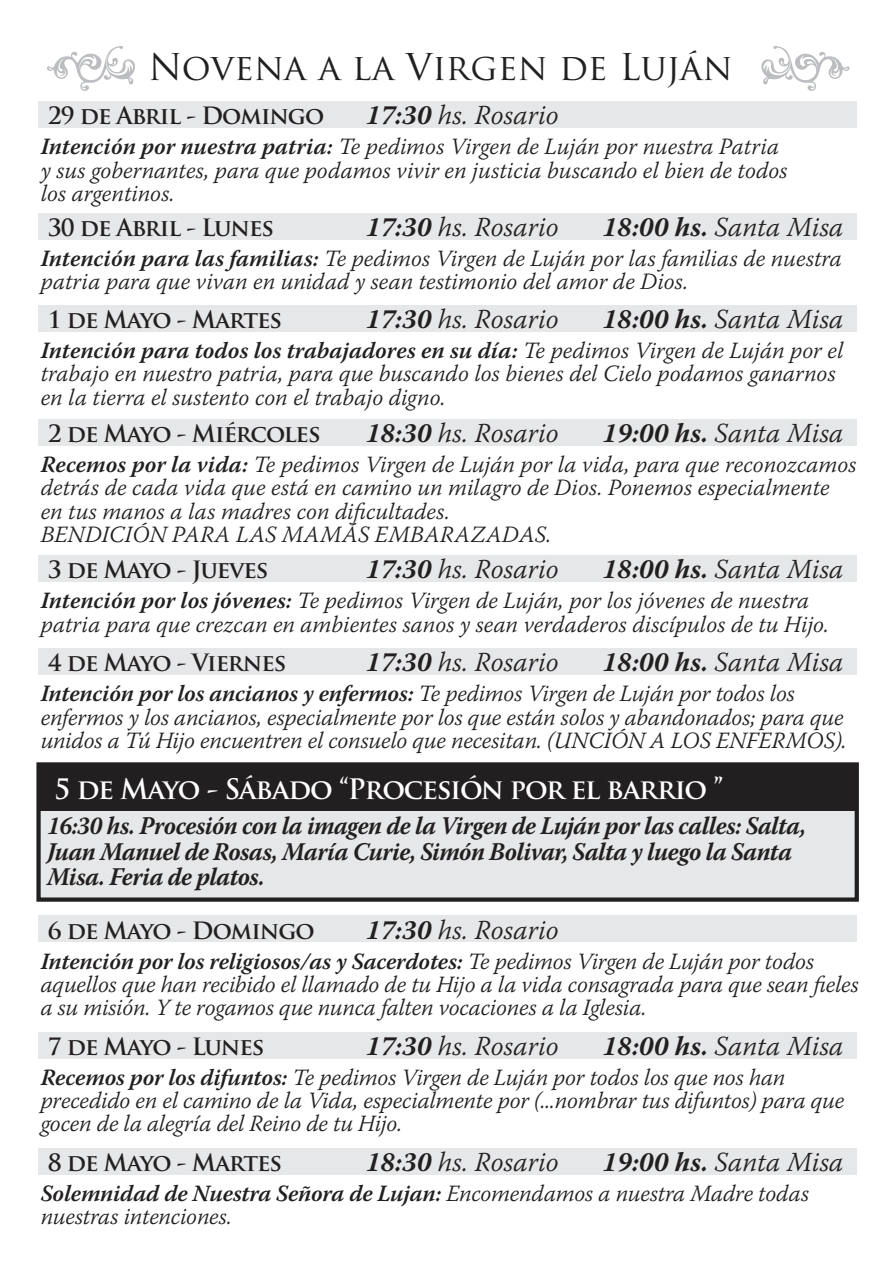
<style>
.page{position:relative;width:893px;height:1263px;background:#fff}
.page>*{position:absolute;margin:0;border:0;box-sizing:border-box;transform-origin:0 0}
.t1{font:36px "Trajan Pro";color:#221f20}
.t2{font:italic 300 27.45px "Warnock Pro";color:#221f20}
.t3{font:700 27.45px "Trajan Pro";letter-spacing:-.04em;color:#fff}
.t4{font:italic 700 25.35px/25.3px "Warnock Pro";letter-spacing:-.025em;color:#221f20;scale:.95 1}
.t5{font:italic 300 23.25px/23.2px "Warnock Pro";color:#221f20}
.t6{font:700 23.25px "Trajan Pro";letter-spacing:-.04em;color:#221f20}
.s1{font-weight:700}
.s2{font-weight:600}
</style>
<div class="page">
<svg style="left:47px;top:46px;width:88px;height:45px"></svg>
<svg style="left:761px;top:46px;width:89px;height:45px"></svg>
<div style="left:39px;top:101px;width:818px;height:27px;background:#e6e7e8"></div>
<div style="left:39px;top:213px;width:818px;height:27px;background:#e6e7e8"></div>
<div style="left:39px;top:305px;width:818px;height:27px;background:#e6e7e8"></div>
<div style="left:39px;top:419px;width:818px;height:27px;background:#e6e7e8"></div>
<div style="left:39px;top:555px;width:818px;height:27px;background:#e6e7e8"></div>
<div style="left:39px;top:648px;width:818px;height:27px;background:#e6e7e8"></div>
<div style="left:39px;top:1032px;width:818px;height:26px;background:#e6e7e8"></div>
<div style="left:39px;top:1148px;width:818px;height:26px;background:#e6e7e8"></div>
<div style="left:39px;top:916px;width:818px;height:26px;background:#e6e7e8"></div>
<div style="left:39px;top:764px;width:818px;height:135px;background:#e6e7e8"></div>
<div style="left:36px;top:762px;width:823px;height:140px;border:4px solid #221f20"></div>
<div style="left:39px;top:764px;width:818px;height:47px;background:#221f20"></div>
<h1 class="t1" style="left:148px;top:50px;width:585px">Novena a la Virgen de Luján</h1>
<p class="t6" style="left:48px;top:104px;width:278px">29 de Abril - Domingo</p>
<p class="t2" style="left:366px;top:101px;width:195px"><span class="s1">17:30</span> hs. Rosario</p>
<p class="t5" style="left:41px;top:136px;width:748px"><span class="s2">Intención por nuestra patria:</span> Te pedimos Virgen de Luján por nuestra Patria y sus gobernantes, para que podamos vivir en justicia buscando el bien de todos los argentinos.</p>
<p class="t6" style="left:48px;top:216px;width:228px">30 de Abril - Lunes</p>
<p class="t2" style="left:366px;top:213px;width:195px"><span class="s1">17:30</span> hs. Rosario</p>
<p class="t2" style="left:602px;top:213px;width:243px"><span class="s1">18:00 hs.</span> Santa Misa</p>
<p class="t5" style="left:41px;top:248px;width:803px"><span class="s2">Intención para las familias:</span> Te pedimos Virgen de Luján por las familias de nuestra patria para que vivan en unidad y sean testimonio del amor de Dios.</p>
<p class="t6" style="left:48px;top:308px;width:236px">1 de Mayo - Martes</p>
<p class="t2" style="left:366px;top:305px;width:195px"><span class="s1">17:30</span> hs. Rosario</p>
<p class="t2" style="left:602px;top:305px;width:243px"><span class="s1">18:00 hs.</span> Santa Misa</p>
<p class="t5" style="left:41px;top:340px;width:804px"><span class="s2">Intención para todos los trabajadores en su día:</span> Te pedimos Virgen de Luján por el trabajo en nuestro patria, para que buscando los bienes del Cielo podamos ganarnos en la tierra el sustento con el trabajo digno.</p>
<p class="t6" style="left:48px;top:422px;width:274px">2 de Mayo - Miércoles</p>
<p class="t2" style="left:366px;top:419px;width:195px"><span class="s1">18:30</span> hs. Rosario</p>
<p class="t2" style="left:602px;top:419px;width:243px"><span class="s1">19:00 hs.</span> Santa Misa</p>
<p class="t5" style="left:41px;top:454px;width:817px"><span class="s2">Recemos por la vida:</span> Te pedimos Virgen de Luján por la vida, para que reconozcamos detrás de cada vida que está en camino un milagro de Dios. Ponemos especialmente en tus manos a las madres con dificultades.<br>BENDICIÓN PARA LAS MAMÁS EMBARAZADAS.</p>
<p class="t6" style="left:48px;top:558px;width:222px">3 de Mayo - Jueves</p>
<p class="t2" style="left:366px;top:555px;width:195px"><span class="s1">17:30</span> hs. Rosario</p>
<p class="t2" style="left:602px;top:555px;width:243px"><span class="s1">18:00 hs.</span> Santa Misa</p>
<p class="t5" style="left:41px;top:590px;width:790px"><span class="s2">Intención por los jóvenes:</span> Te pedimos Virgen de Luján, por los jóvenes de nuestra patria para que crezcan en ambientes sanos y sean verdaderos discípulos de tu Hijo.</p>
<p class="t6" style="left:48px;top:651px;width:240px">4 de Mayo - Viernes</p>
<p class="t2" style="left:366px;top:648px;width:195px"><span class="s1">17:30</span> hs. Rosario</p>
<p class="t2" style="left:602px;top:648px;width:243px"><span class="s1">18:00 hs.</span> Santa Misa</p>
<p class="t5" style="left:41px;top:683px;width:808px"><span class="s2">Intención por los ancianos y enfermos:</span> Te pedimos Virgen de Luján por todos los enfermos y los ancianos, especialmente por los que están solos y abandonados; para que unidos a Tú Hijo encuentren el consuelo que necesitan. (UNCIÓN A LOS ENFERMOS).</p>
<p class="t3" style="left:54px;top:775px;width:671px">5 de Mayo - Sábado “Procesión por el barrio ”</p>
<p class="t4" style="left:47px;top:816px;width:801px">16:30 hs. Procesión con la imagen de la Virgen de Luján por las calles: Salta,<br>Juan Manuel de Rosas, María Curie, Simón Bolivar, Salta y luego la Santa<br>Misa. Feria de platos.</p>
<p class="t6" style="left:48px;top:918px;width:269px">6 de Mayo - Domingo</p>
<p class="t2" style="left:366px;top:916px;width:195px"><span class="s1">17:30</span> hs. Rosario</p>
<p class="t5" style="left:41px;top:950px;width:820px"><span class="s2">Intención por los religiosos/as y Sacerdotes:</span> Te pedimos Virgen de Luján por todos aquellos que han recibido el llamado de tu Hijo a la vida consagrada para que sean fieles a su misión. Y te rogamos que nunca falten vocaciones a la Iglesia.</p>
<p class="t6" style="left:48px;top:1034px;width:218px">7 de Mayo - Lunes</p>
<p class="t2" style="left:366px;top:1032px;width:195px"><span class="s1">17:30</span> hs. Rosario</p>
<p class="t2" style="left:602px;top:1032px;width:243px"><span class="s1">18:00 hs.</span> Santa Misa</p>
<p class="t5" style="left:41px;top:1066px;width:805px"><span class="s2">Recemos por los difuntos:</span> Te pedimos Virgen de Luján por todos los que nos han precedido en el camino de la Vida, especialmente por (...nombrar tus difuntos) para que gocen de la alegría del Reino de tu Hijo.</p>
<p class="t6" style="left:48px;top:1151px;width:236px">8 de Mayo - Martes</p>
<p class="t2" style="left:366px;top:1148px;width:195px"><span class="s1">18:30</span> hs. Rosario</p>
<p class="t2" style="left:602px;top:1148px;width:243px"><span class="s1">19:00 hs.</span> Santa Misa</p>
<p class="t5" style="left:41px;top:1182px;width:770px"><span class="s2">Solemnidad de Nuestra Señora de Lujan:</span> Encomendamos a nuestra Madre todas nuestras intenciones.</p>
</div>
